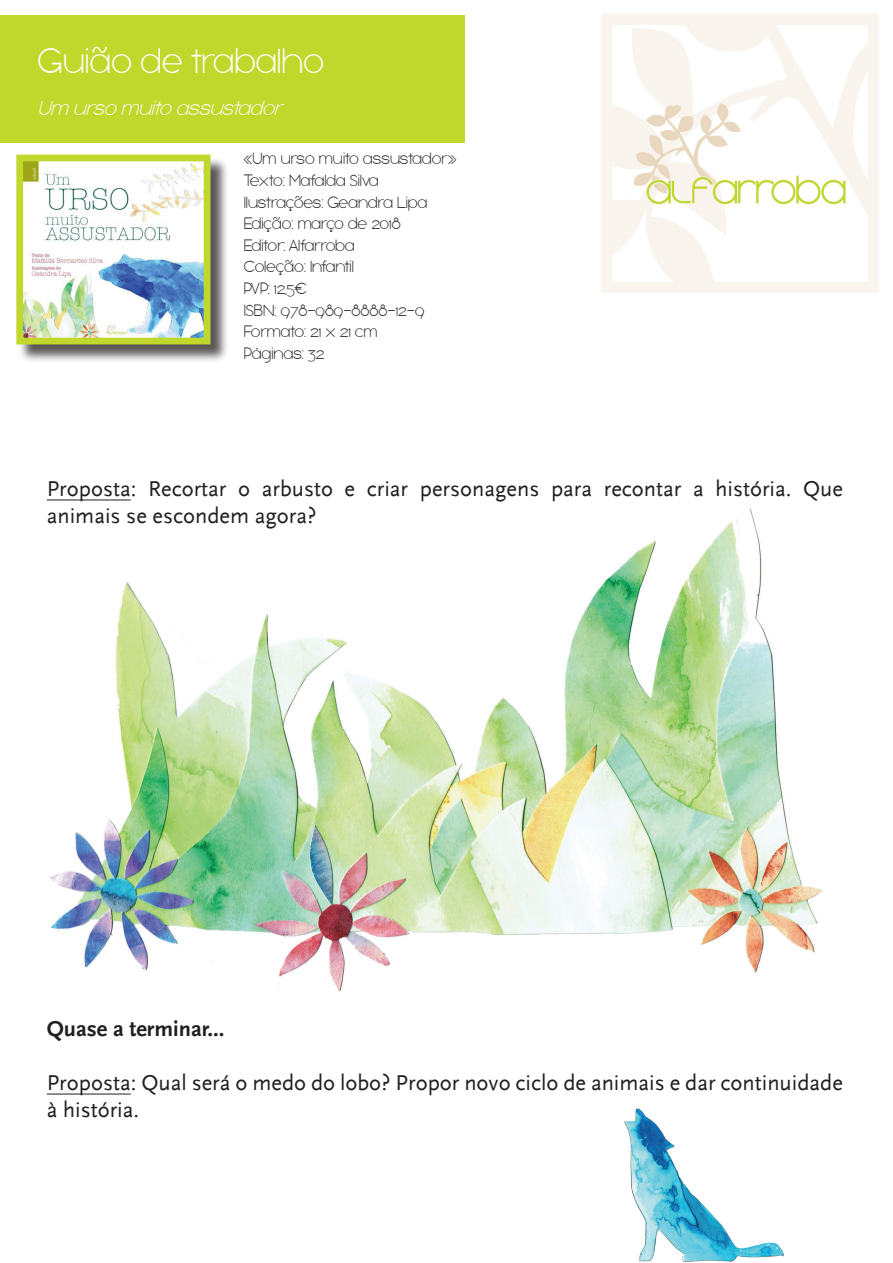
<style>
.page{position:relative;width:893px;height:1263px;background:#fff}
.page>*{position:absolute;margin:0;border:0;box-sizing:border-box;transform-origin:0 0}
.t1{font:300 39px "bubbleboddylight";color:#fff}
.t2{font:22.5px/27px "Scala Sans";color:#231f20}
.t3{font:italic 300 22.5px "bubbleboddylight";color:#fff}
.t4{font:700 22.5px "Scala Sans LF";color:#231f20}
.t5{font:300 18px/21.6px "bubbleboddylight";color:#231f20}
</style>
<div class="page">
<img style="left:50px;top:508px;width:773px;height:484px">
<div style="left:798px;top:479px;width:95px;height:126px;background:#fff"></div>
<img style="left:602px;top:15px;width:277px;height:277px">
<hr style="left:47px;top:499px;width:84px;height:1px;background:#231f20">
<hr style="left:47px;top:1093px;width:84px;height:1px;background:#231f20">
<div style="left:0;top:15px;width:465px;height:127px;background:#c0d82c"></div>
<div style="left:18px;top:157px;width:211px;height:206px;background:#231f20;opacity:.75"></div>
<img style="left:24px;top:163px;width:178px;height:173px">
<div style="left:16px;top:155px;width:194px;height:189px;border:7px solid #c0d82c"></div>
<img style="left:624px;top:1108px;width:160px;height:154px">
<h1 class="t1" style="left:38px;top:40px;width:288px">Guião de trabalho</h1>
<p class="t3" style="left:38px;top:96px;width:252px">Um urso muito assustador</p>
<p class="t5" style="left:244px;top:148px;width:214px">«Um urso muito assustador»<br>Texto: Mafalda Silva<br>Ilustrações: Geandra Lipa<br>Edição: março de 2018<br>Editor: Alfarroba<br>Coleção: Infantil<br>PVP: 12,5€<br>ISBN: 978‑989‑8888‑12‑9<br>Formato: 21 x 21 cm<br>Páginas: 32</p>
<p class="t2" style="left:47px;top:476px;width:798px">Proposta: Recortar o arbusto e criar personagens para recontar a história. Que animais se escondem agora?</p>
<p class="t4" style="left:47px;top:1017px;width:179px">Quase a terminar...</p>
<p class="t2" style="left:47px;top:1070px;width:798px">Proposta: Qual será o medo do lobo? Propor novo ciclo de animais e dar continuidade à história.</p>
</div>
